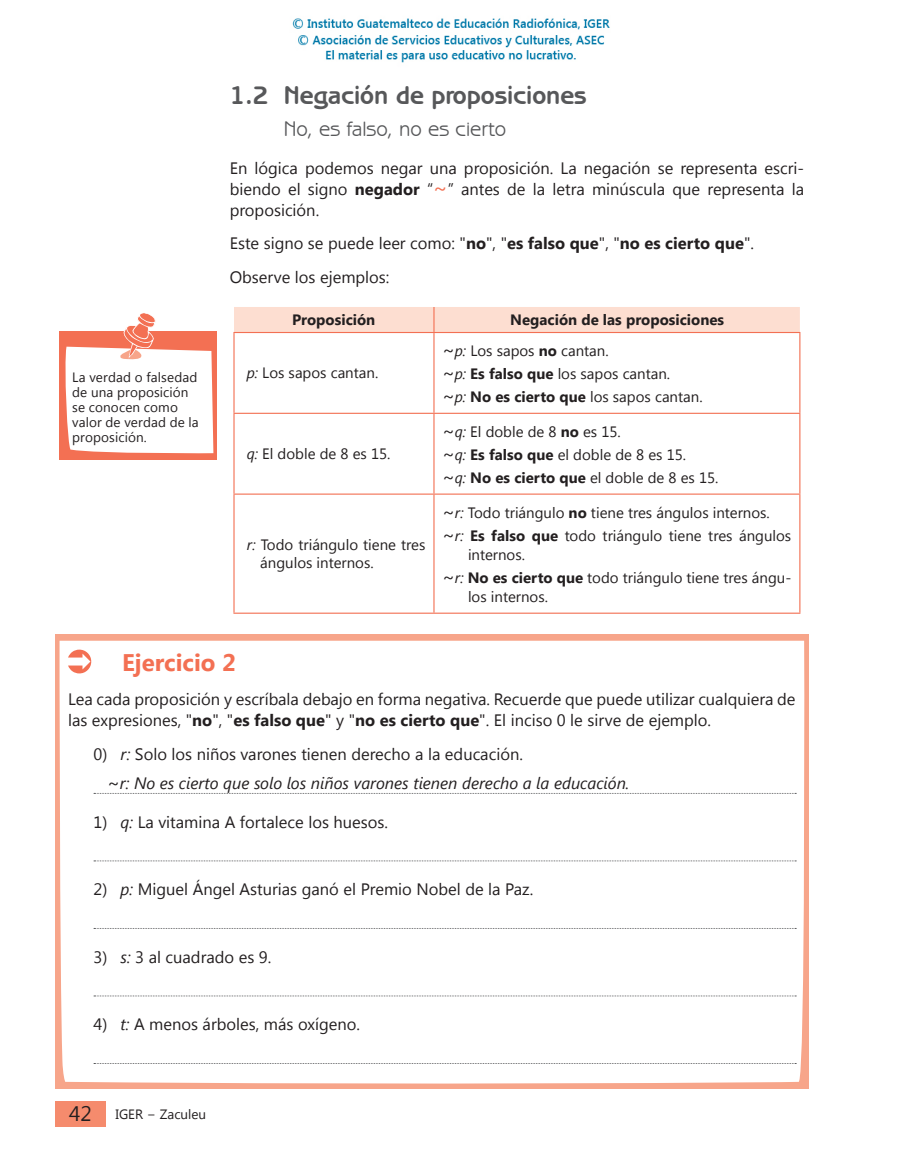
<style>
.page{position:relative;width:902px;height:1161px;background:#fff}
.page>*{position:absolute;margin:0;border:0;box-sizing:border-box;transform-origin:0 0}
.t1{font:700 25.5px "Benguiat Gothic IT Cby BT";color:#57585a}
.t2{font:700 24px "Segoe UI";color:#f37053}
.t3{font:21px "Benguiat Gothic IT Cby BT";color:#57585a}
.t4{font:16.5px/21px "Segoe UI";color:#231f20}
.t5{font:italic 16.5px "Segoe UI";color:#231f20}
.t6{font:15px/23px "Segoe UI";color:#231f20}
.t7{font:700 15px "Segoe UI";color:#231f20}
.t8{font:13.5px/15px "Segoe UI";letter-spacing:.01em;color:#231f20}
.s1{font-weight:700}
.s2{font-size:21px;color:#f37053}
.s3{font-style:italic}
.s4{font-size:18px}
.s5{font-style:normal;font-size:18px}
.s6{font-size:21px}
</style>
<div class="page">
<div style="left:55px;top:634px;width:753px;height:455px;background:#f7a58a"></div>
<div style="left:60px;top:641px;width:745px;height:443px;background:#fff"></div>
<svg style="left:68px;top:650px;width:23px;height:23px"></svg>
<svg style="left:94px;top:793px;width:702px;height:1px"></svg>
<svg style="left:94px;top:860px;width:702px;height:1px"></svg>
<svg style="left:94px;top:928px;width:702px;height:1px"></svg>
<svg style="left:94px;top:995px;width:702px;height:1px"></svg>
<svg style="left:94px;top:1063px;width:702px;height:1px"></svg>
<hr style="left:233px;top:333px;width:1px;height:80px;background:#f37053">
<hr style="left:433px;top:333px;width:1px;height:80px;background:#f37053">
<hr style="left:799px;top:333px;width:1px;height:80px;background:#f37053">
<hr style="left:233px;top:413px;width:201px;height:1px;background:#f37053">
<hr style="left:233px;top:414px;width:1px;height:79px;background:#f37053">
<hr style="left:434px;top:413px;width:366px;height:1px;background:#f37053">
<hr style="left:433px;top:414px;width:1px;height:79px;background:#f37053">
<hr style="left:799px;top:414px;width:1px;height:79px;background:#f37053">
<hr style="left:233px;top:493px;width:201px;height:2px;background:#f37053">
<hr style="left:233px;top:495px;width:1px;height:118px;background:#f37053">
<hr style="left:434px;top:493px;width:366px;height:2px;background:#f37053">
<hr style="left:433px;top:495px;width:1px;height:118px;background:#f37053">
<hr style="left:799px;top:495px;width:1px;height:118px;background:#f37053">
<hr style="left:233px;top:613px;width:201px;height:1px;background:#f37053">
<hr style="left:434px;top:613px;width:366px;height:1px;background:#f37053">
<hr style="left:233px;top:332px;width:201px;height:1px;background:#f37053">
<div style="left:234px;top:307px;width:565px;height:25px;background:#fdded1"></div>
<hr style="left:434px;top:332px;width:366px;height:1px;background:#f37053">
<svg style="left:59px;top:313px;width:158px;height:147px"></svg>
<div style="left:55px;top:1101px;width:50px;height:25px;background:#f58b6d"></div>
<img style="left:292px;top:18px;width:318px;height:45px">
<p class="t8" style="left:72px;top:369px;width:128px">La verdad o falsedad de una proposición se conocen como valor de verdad de la proposición.</p>
<h1 class="t1" style="left:230px;top:80px;width:358px">1.2 Negación de proposiciones</h1>
<p class="t3" style="left:284px;top:116px;width:224px">No, es falso, no es cierto</p>
<p class="t4" style="left:230px;top:157px;width:576px;text-align:justify">En lógica podemos negar una proposición. La negación se representa escri&shy;biendo el signo <span class="s1">negador</span> “<span class="s2">~</span>” antes de la letra minúscula que representa la proposición.</p>
<p class="t4" style="left:230px;top:226px;width:526px;line-height:33.8px">Este signo se puede leer como: "<span class="s1">no</span>", "<span class="s1">es falso que</span>", "<span class="s1">no es cierto que</span>".<br>Observe los ejemplos:</p>
<p class="t7" style="left:292px;top:309px;width:85px">Proposición</p>
<p class="t7" style="left:510px;top:309px;width:215px">Negación de las proposiciones</p>
<p class="t6" style="left:247px;top:361px;width:133px"><span class="s3">p:</span> Los sapos cantan.</p>
<p class="t6" style="left:442px;top:339px;width:261px"><span class="s4">~</span><span class="s3">p:</span> Los sapos <span class="s1">no</span> cantan.<br><span class="s4">~</span><span class="s3">p:</span> <span class="s1">Es falso que</span> los sapos cantan.<br><span class="s4">~</span><span class="s3">p:</span> <span class="s1">No es cierto que</span> los sapos cantan.</p>
<p class="t6" style="left:247px;top:442px;width:145px"><span class="s3">q:</span> El doble de 8 es 15.</p>
<p class="t6" style="left:260px;top:534px;width:167px;line-height:18.8px;text-indent:-13px"><span class="s3">r:</span> Todo triángulo tiene tres ángulos internos.</p>
<p class="t6" style="left:442px;top:420px;width:277px"><span class="s4">~</span><span class="s3">q:</span> El doble de 8 <span class="s1">no</span> es 15.<br><span class="s4">~</span><span class="s3">q:</span> <span class="s1">Es falso que</span> el doble de 8 es 15.<br><span class="s4">~</span><span class="s3">q:</span> <span class="s1">No es cierto que</span> el doble de 8 es 15.</p>
<p class="t6" style="left:442px;top:501px;width:350px"><span class="s4">~</span><span class="s3">r:</span> Todo triángulo <span class="s1">no</span> tiene tres ángulos internos. <span class="s4">~</span><span class="s3">r:</span> <span class="s1">Es falso que</span> todo triángulo tiene tres ángulos</p>
<p class="t6" style="left:442px;top:543px;width:350px;text-indent:25px">internos.<br><span class="s4">~</span><span class="s3">r:</span> <span class="s1">No es cierto que</span> todo triángulo tiene tres ángu-</p>
<p class="t6" style="left:468px;top:584px;width:81px">los internos.</p>
<h2 class="t2" style="left:122px;top:646px;width:115px">Ejercicio 2</h2>
<p class="t4" style="left:68px;top:688px;width:729px">Lea cada proposición y escríbala debajo en forma negativa. Recuerde que puede utilizar cualquiera de las expresiones, "<span class="s1">no</span>", "<span class="s1">es falso que</span>" y "<span class="s1">no es cierto que</span>". El inciso 0 le sirve de ejemplo.</p>
<p class="t4" style="left:94px;top:743px;width:431px">0) <span class="s3">r:</span> Solo los niños varones tienen derecho a la educación.</p>
<p class="t5" style="left:107px;top:772px;width:523px"><span class="s5">~</span>r: No es cierto que solo los niños varones tienen derecho a la educación.</p>
<p class="t4" style="left:94px;top:810px;width:296px">1) <span class="s3">q:</span> La vitamina A fortalece los huesos.</p>
<p class="t4" style="left:94px;top:878px;width:441px">2) <span class="s3">p:</span> Miguel Ángel Asturias ganó el Premio Nobel de la Paz.</p>
<p class="t4" style="left:94px;top:945px;width:179px">3) <span class="s3">s:</span> 3 al cuadrado es 9.</p>
<p class="t4" style="left:94px;top:1013px;width:268px">4) <span class="s3">t:</span> A menos árboles, más oxígeno.</p>
<p class="t8" style="left:69px;top:1106px;width:139px"><span class="s6">42</span> IGER − Zaculeu</p>
</div>
